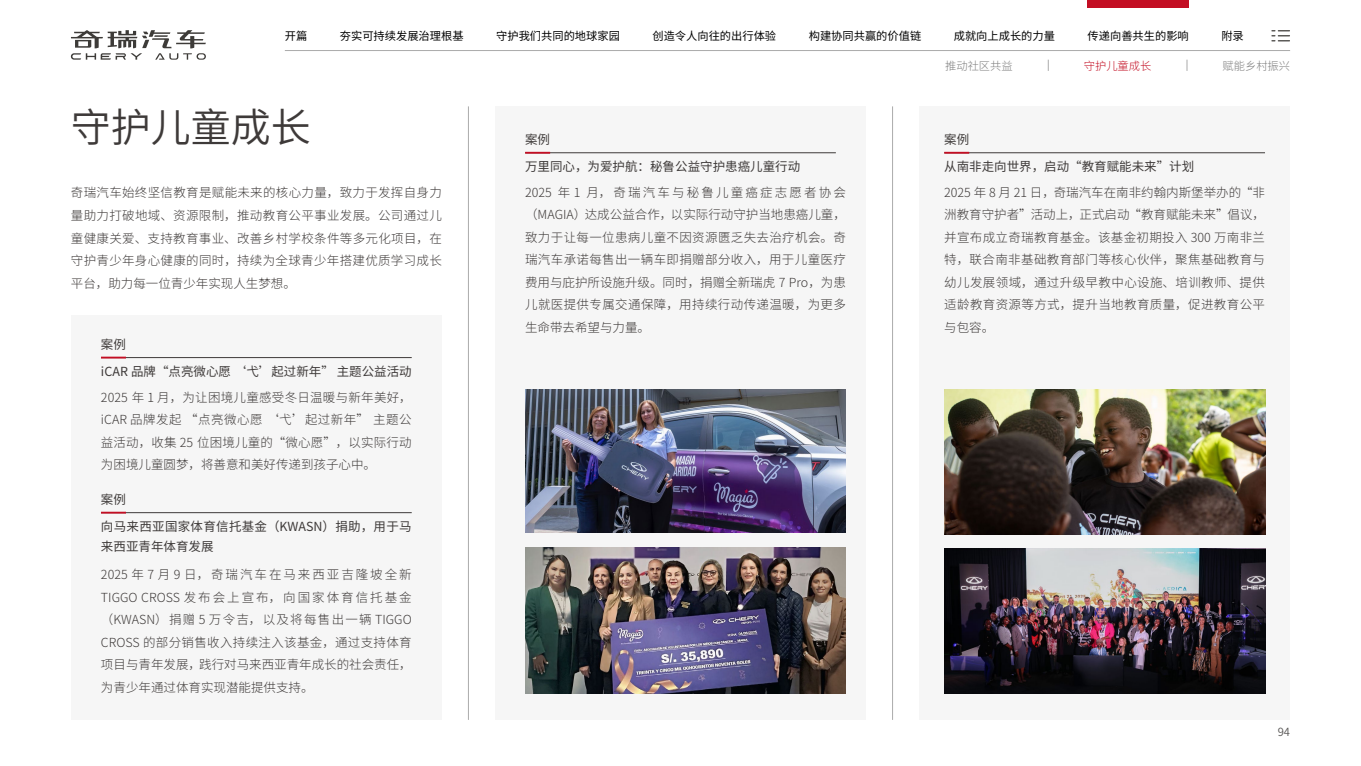
<style>
.page{position:relative;width:1361px;height:766px;background:#fff}
.page>*{position:absolute;margin:0;border:0;box-sizing:border-box;transform-origin:0 0}
.t1{font:40px "Source Han Sans CN";color:#3e3a39}
.t2{font:300 12.5px/22.5px "Source Han Sans CN";letter-spacing:.015em;color:#3e3a39;text-align:justify}
.t3{font:12.5px/27px "Source Han Sans CN";color:#3e3a39}
.t4{font:12.5px/27px "Source Han Sans CN";letter-spacing:.025em;color:#3e3a39}
.t5{font:11.25px "Source Han Sans SC";color:#000}
.t6{font:300 11.25px "Source Han Sans SC";color:#7d7d7d}
.t7{font:300 11.25px "Source Han Sans SC";color:#c30e23}
.t8{font:11.25px "Source Han Sans SC";color:#575554}
</style>
<div class="page">
<div style="left:71px;top:315px;width:371px;height:404px;background:#f6f6f6"></div>
<div style="left:495px;top:106px;width:371px;height:613px;background:#f6f6f6"></div>
<hr style="left:101px;top:357px;width:311px;height:1px;background:#3e3a39">
<hr style="left:525px;top:152px;width:311px;height:1px;background:#3e3a39">
<hr style="left:101px;top:356px;width:25px;height:2px;background:#c30e23">
<hr style="left:525px;top:152px;width:25px;height:2px;background:#c30e23">
<img style="left:525px;top:389px;width:321px;height:143px">
<img style="left:525px;top:547px;width:321px;height:146px">
<hr style="left:468px;top:106px;width:1px;height:613px;background:#ababab">
<hr style="left:892px;top:106px;width:1px;height:613px;background:#ababab">
<div style="left:919px;top:106px;width:371px;height:613px;background:#f6f6f6"></div>
<hr style="left:101px;top:512px;width:311px;height:1px;background:#3e3a39">
<hr style="left:101px;top:511px;width:25px;height:2px;background:#c30e23">
<hr style="left:944px;top:152px;width:321px;height:1px;background:#3e3a39">
<hr style="left:944px;top:152px;width:25px;height:2px;background:#c30e23">
<img style="left:944px;top:548px;width:321px;height:145px">
<img style="left:944px;top:389px;width:321px;height:145px">
<svg style="left:71px;top:30px;width:135px;height:30px"></svg>
<hr style="left:285px;top:50px;width:1005px;height:1px;background:#ababab">
<div style="left:1087px;top:0;width:102px;height:7px;background:#c30e23"></div>
<svg style="left:1272px;top:30px;width:17px;height:11px"></svg>
<p class="t5" style="left:285px;top:30px;width:24px">开篇</p>
<p class="t5" style="left:340px;top:30px;width:125px">夯实可持续发展治理根基</p>
<p class="t5" style="left:496px;top:30px;width:125px">守护我们共同的地球家园</p>
<p class="t5" style="left:652px;top:30px;width:125px">创造令人向往的出行体验</p>
<p class="t5" style="left:809px;top:30px;width:114px">构建协同共赢的价值链</p>
<p class="t5" style="left:954px;top:30px;width:103px">成就向上成长的力量</p>
<p class="t5" style="left:1087px;top:30px;width:103px">传递向善共生的影响</p>
<p class="t5" style="left:1221px;top:30px;width:24px">附录</p>
<h1 class="t1" style="left:71px;top:104px;width:241px">守护儿童成长</h1>
<p class="t2" style="left:71px;top:182px;width:372px">奇瑞汽车始终坚信教育是赋能未来的核心力量，致力于发挥自身力量助力打破地域、资源限制，推动教育公平事业发展。公司通过儿童健康关爱、支持教育事业、改善乡村学校条件等多元化项目，在守护青少年身心健康的同时，持续为全球青少年搭建优质学习成长平台，助力每一位青少年实现人生梦想。</p>
<p class="t3" style="left:101px;top:331px;width:26px">案例</p>
<p class="t3" style="left:101px;top:358px;width:312px">iCAR 品牌“点亮微心愿 ‘弋’起过新年” 主题公益活动</p>
<p class="t2" style="left:101px;top:386px;width:312px">2025 年 1 月，为让困境儿童感受冬日温暖与新年美好，iCAR 品牌发起 “点亮微心愿 ‘弋’起过新年” 主题公益活动，收集 25 位困境儿童的“微心愿”，以实际行动为困境儿童圆梦，将善意和美好传递到孩子心中。</p>
<p class="t4" style="left:101px;top:486px;width:312px">案例<br>向马来西亚国家体育信托基金（KWASN）捐助，用于马</p>
<p class="t3" style="left:101px;top:533px;width:114px">来西亚青年体育发展</p>
<p class="t2" style="left:101px;top:563px;width:312px">2025 年 7 月 9 日，奇瑞汽车在马来西亚吉隆坡全新TIGGO CROSS 发布会上宣布，向国家体育信托基金（KWASN）捐赠 5 万令吉，以及将每售出一辆 TIGGO CROSS 的部分销售收入持续注入该基金，通过支持体育项目与青年发展，践行对马来西亚青年成长的社会责任，为青少年通过体育实现潜能提供支持。</p>
<p class="t3" style="left:525px;top:126px;width:26px">案例</p>
<p class="t3" style="left:525px;top:153px;width:276px">万里同心，为爱护航：秘鲁公益守护患癌儿童行动</p>
<p class="t2" style="left:525px;top:181px;width:322px">2025 年 1 月，奇瑞汽车与秘鲁儿童癌症志愿者协会（MAGIA）达成公益合作，以实际行动守护当地患癌儿童，致力于让每一位患病儿童不因资源匮乏失去治疗机会。奇瑞汽车承诺每售出一辆车即捐赠部分收入，用于儿童医疗费用与庇护所设施升级。同时，捐赠全新瑞虎 7 Pro，为患儿就医提供专属交通保障，用持续行动传递温暖，为更多生命带去希望与力量。</p>
<p class="t6" style="left:945px;top:59px;width:69px">推动社区共益</p>
<p class="t7" style="left:1084px;top:59px;width:69px">守护儿童成长</p>
<p class="t6" style="left:1222px;top:59px;width:69px">赋能乡村振兴</p>
<p class="t3" style="left:944px;top:126px;width:251px">案例<br>从南非走向世界，启动“教育赋能未来”计划</p>
<p class="t2" style="left:944px;top:181px;width:322px">2025 年 8 月 21 日，奇瑞汽车在南非约翰内斯堡举办的“非洲教育守护者”活动上，正式启动“教育赋能未来”倡议，并宣布成立奇瑞教育基金。该基金初期投入 300 万南非兰特，联合南非基础教育部门等核心伙伴，聚焦基础教育与幼儿发展领域，通过升级早教中心设施、培训教师、提供适龄教育资源等方式，提升当地教育质量，促进教育公平与包容。</p>
<p class="t8" style="left:1277px;top:725px;width:14px">94</p>
</div>
